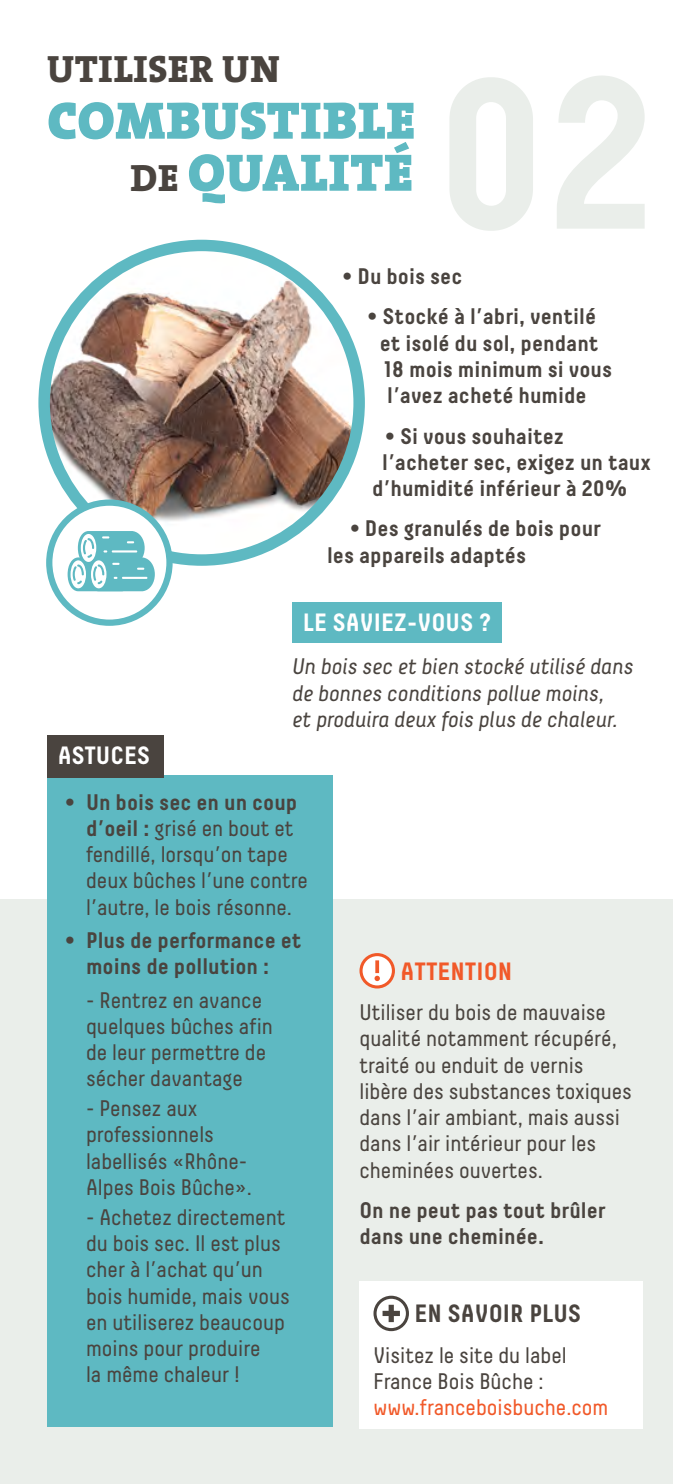
<style>
.page{position:relative;width:673px;height:1484px;background:#fff}
.page>*{position:absolute;margin:0;border:0;box-sizing:border-box;transform-origin:0 0}
.t1{font:700 215.5px "Decima";color:#eaeeea}
.t2{font:900 53px "The Serif";letter-spacing:.015em;color:#5eb9c2}
.t3{font:800 38.25px "The Serif";letter-spacing:.015em;color:#4a443f}
.t4{font:700 25px "Decima";color:#fff}
.Astuces{font:700 25px "Decima";color:#4a443f}
.Astuces-2{font:700 25px "Decima";color:#f15929}
.courant{font:22.5px/26.2px "Decima";color:#4a443f}
.courant-2{font:700 22.5px/26.2px "Decima";color:#4a443f}
.t5{font:italic 22.5px/26.2px "Decima";color:#4a443f}
.s1{font-weight:800;font-size:38.25px;color:#4a443f}
.s2{font-weight:700}
.s3{color:#f15929}
</style>
<div class="page">
<div style="left:0;top:899px;width:672px;height:585px;background:#eaeeea"></div>
<div style="left:47px;top:775px;width:285px;height:651px;background:#5eb9c2"></div>
<div style="left:47px;top:735px;width:116px;height:42px;background:#4a443f"></div>
<div style="left:292px;top:602px;width:210px;height:40px;background:#5eb9c2"></div>
<svg style="left:361px;top:954px;width:32px;height:33px"></svg>
<div style="left:359px;top:953px;width:35px;height:35px;border:3px solid #f15929;border-radius:50%"></div>
<svg style="left:375px;top:960px;width:4px;height:13px"></svg>
<svg style="left:374px;top:975px;width:5px;height:6px"></svg>
<img style="left:48px;top:245px;width:311px;height:302px">
<div style="left:38px;top:240px;width:326px;height:326px;border:11px solid #5eb9c2;border-radius:50%"></div>
<div style="left:359px;top:1281px;width:283px;height:148px;background:#fff"></div>
<svg style="left:374px;top:1297px;width:33px;height:32px"></svg>
<div style="left:373px;top:1295px;width:35px;height:36px;border:3px solid #4a443f;border-radius:50%"></div>
<svg style="left:382px;top:1304px;width:17px;height:18px"></svg>
<svg style="left:49px;top:503px;width:120px;height:120px"></svg>
<div style="left:46px;top:499px;width:126px;height:127px;border:6px solid #5eb9c2;border-radius:50%"></div>
<svg style="left:68px;top:531px;width:87px;height:60px"></svg>
<p class="t3" style="left:47px;top:37px;width:234px">UTILISER UN</p>
<p class="t2" style="left:47px;top:76px;width:369px">COMBUSTIBLE</p>
<p class="t2" style="left:130px;top:128px;width:284px"><span class="s1">DE</span> QUALITÉ</p>
<p class="t1" style="left:436px;top:26px;width:222px">02</p>
<p class="courant-2" style="left:342px;top:262px;width:122px">• Du bois sec</p>
<p class="courant-2" style="left:367px;top:303px;width:230px">• Stocké à l’abri, ventilé</p>
<p class="courant-2" style="left:379px;top:329px;width:220px">et isolé du sol, pendant</p>
<p class="courant-2" style="left:384px;top:355px;width:229px">18 mois minimum si vous</p>
<p class="courant-2" style="left:387px;top:382px;width:201px">l’avez acheté humide</p>
<p class="courant-2" style="left:384px;top:422px;width:180px">• Si vous souhaitez</p>
<p class="courant-2" style="left:382px;top:448px;width:270px">l’acheter sec, exigez un taux</p>
<p class="courant-2" style="left:372px;top:475px;width:256px">d’humidité inférieur à 20%</p>
<p class="courant-2" style="left:327px;top:515px;width:275px;text-indent:22px">• Des granulés de bois pour les appareils adaptés</p>
<p class="t4" style="left:302px;top:608px;width:190px">LE SAVIEZ-VOUS ?</p>
<p class="t4" style="left:58px;top:740px;width:94px">ASTUCES</p>
<p class="t5" style="left:292px;top:653px;width:342px">Un bois sec et bien stocké utilisé dans de bonnes conditions pollue moins,<br>et produira deux fois plus de chaleur.</p>
<p class="courant" style="left:86px;top:788px;width:223px;text-indent:-21px"><span class="s2">• Un bois sec en un coup d’oeil :</span> grisé en bout et fendillé, lorsqu’on tape deux bûches l’une contre l’autre, le bois résonne.</p>
<p class="courant-2" style="left:65px;top:926px;width:238px;text-align:center">• Plus de performance et moins de pollution :</p>
<p class="courant" style="left:86px;top:986px;width:188px">- Rentrez en avance quelques bûches afin de leur permettre de sécher davantage</p>
<p class="courant" style="left:86px;top:1095px;width:167px">- Pensez aux professionnels labellisés «Rhône-<br>Alpes Bois Bûche».</p>
<p class="courant" style="left:86px;top:1203px;width:205px">- Achetez directement du bois sec. Il est plus cher à l’achat qu’un bois humide, mais vous en utiliserez beaucoup moins pour produire<br>la même chaleur !</p>
<p class="Astuces-2" style="left:400px;top:956px;width:113px">ATTENTION</p>
<p class="courant" style="left:359px;top:999px;width:274px">Utiliser du bois de mauvaise qualité notamment récupéré, traité ou enduit de vernis libère des substances toxiques dans l’air ambiant, mais aussi dans l’air intérieur pour les cheminées ouvertes.</p>
<p class="courant-2" style="left:359px;top:1196px;width:247px">On ne peut pas tout brûler dans une cheminée.</p>
<p class="Astuces" style="left:414px;top:1298px;width:168px">EN SAVOIR PLUS</p>
<p class="courant" style="left:373px;top:1341px;width:236px">Visitez le site du label<br>France Bois Bûche : <span class="s3">www.franceboisbuche.com</span></p>
</div>
